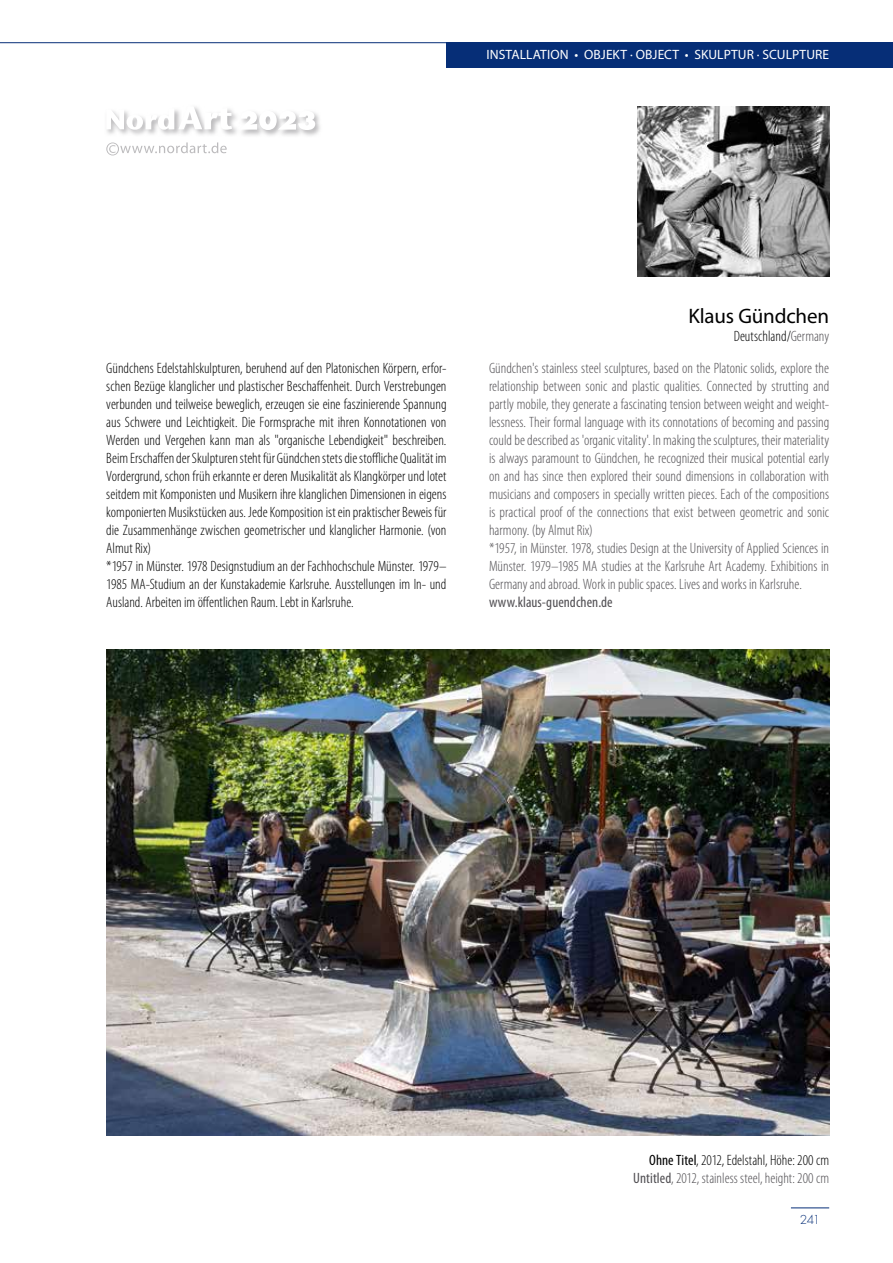
<style>
.page{position:relative;width:893px;height:1263px;background:#fff}
.page>*{position:absolute;margin:0;border:0;box-sizing:border-box;transform-origin:0 0}
.t1{font:21px "Myriad Pro";letter-spacing:-.005em;color:#000}
.t2{font:300 condensed 15px/18px "Myriad Pro";color:#514f53;text-align:right}
.t3{font:300 condensed 15px/18px "Myriad Pro";color:#000}
.t4{font:condensed 15px "Myriad Pro";letter-spacing:.005em;color:#514f53}
.t5{font:13.5px "Myriad Pro";letter-spacing:.005em;color:#fff}
.t6{font:300 12px "Futura Std";color:#062e77}
.s1{color:#514f53}
.s2{font-weight:400;color:#000}
.s3{color:#000}
.s4{font-weight:400}
</style>
<div class="page">
<div style="left:446px;top:43px;width:447px;height:25px;background:#062e77"></div>
<hr style="left:0;top:42px;width:446px;height:1px;background:#062e77">
<hr style="left:791px;top:1207px;width:38px;height:1px;background:#062e77">
<svg style="left:106px;top:142px;width:121px;height:13px"></svg>
<svg style="left:106px;top:130px;width:71px;height:5px"></svg>
<svg style="left:177px;top:111px;width:60px;height:24px"></svg>
<svg style="left:107px;top:107px;width:125px;height:23px"></svg>
<svg style="left:242px;top:113px;width:78px;height:23px"></svg>
<svg style="left:241px;top:112px;width:74px;height:18px"></svg>
<img style="left:638px;top:106px;width:191px;height:170px">
<img style="left:106px;top:650px;width:723px;height:486px">
<p class="t5" style="left:487px;top:46px;width:344px">INSTALLATION • OBJEKT · OBJECT • SKULPTUR · SCULPTURE</p>
<h1 class="t1" style="left:688px;top:303px;width:142px">Klaus Gündchen</h1>
<p class="t3" style="left:734px;top:327px;width:97px">Deutschland/<span class="s1">Germany</span></p>
<p class="t3" style="left:106px;top:359px;width:342px">Gündchens Edelstahlskulpturen, beruhend auf den Platonischen Körpern, erfor&shy;schen Bezüge klanglicher und plastischer Beschaffenheit. Durch Verstrebungen verbunden und teilweise beweglich, erzeugen sie eine faszinierende Spannung aus Schwere und Leichtigkeit. Die Formsprache mit ihren Konnotationen von Werden und Vergehen kann man als "organische Lebendigkeit" beschreiben.<br>Beim Erschaffen der Skulpturen steht für Gündchen stets die stoffliche Qualität im Vordergrund, schon früh erkannte er deren Musikalität als Klangkörper und lotet seitdem mit Komponisten und Musikern ihre klanglichen Dimensionen in eigens komponierten Musikstücken aus. Jede Komposition ist ein praktischer Beweis für die Zusammenhänge zwischen geometrischer und klanglicher Harmonie. (von Almut Rix)<br>*1957 in Münster. 1978 Designstudium an der Fachhochschule Münster. 1979– 1985 MA-Studium an der Kunstakademie Karlsruhe. Ausstellungen im In- und Ausland. Arbeiten im öffentlichen Raum. Lebt in Karlsruhe.</p>
<p class="t2" style="left:489px;top:359px;width:342px;text-align:left">Gündchen's stainless steel sculptures, based on the Platonic solids, explore the relationship between sonic and plastic qualities. Connected by strutting and partly mobile, they generate a fascinating tension between weight and weight&shy;lessness. Their formal language with its connotations of becoming and passing could be described as 'organic vitality'. In making the sculptures, their materiality is always paramount to Gündchen, he recognized their musical potential early on and has since then explored their sound dimensions in collaboration with musicians and composers in specially written pieces. Each of the compositions is practical proof of the connections that exist between geometric and sonic harmony. (by Almut Rix)<br>*1957, in Münster. 1978, studies Design at the University of Applied Sciences in Münster. 1979–1985 MA studies at the Karlsruhe Art Academy. Exhibitions in Germany and abroad. Work in public spaces. Lives and works in Karlsruhe.</p>
<p class="t4" style="left:489px;top:593px;width:125px">www.klaus-guendchen.de</p>
<p class="t2" style="left:633px;top:1151px;width:197px"><span class="s2">Ohne Titel</span><span class="s3">, 2012, Edelstahl, Höhe: 200 cm<br></span><span class="s4">Untitled</span>, 2012, stainless steel, height: 200 cm</p>
<p class="t6" style="left:800px;top:1212px;width:22px">241</p>
</div>
